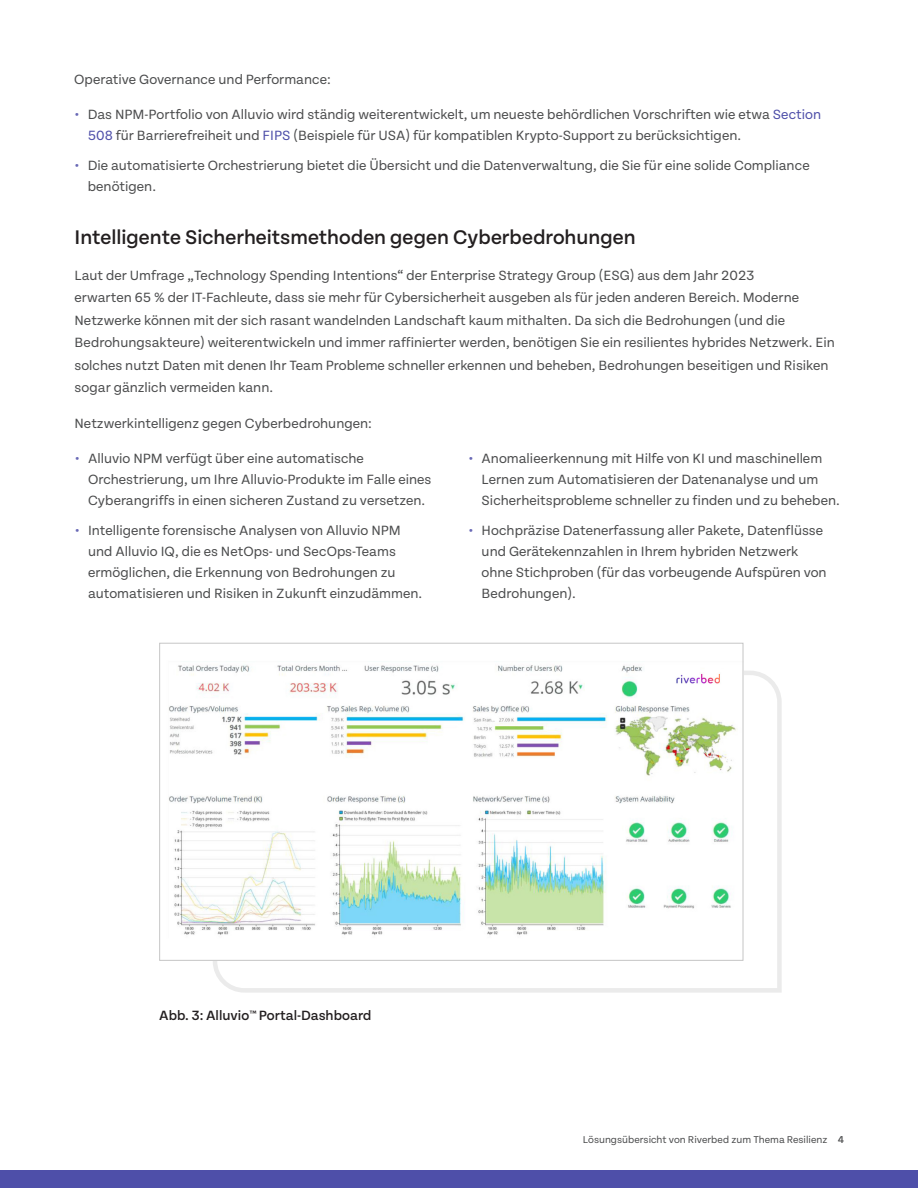
<style>
.page{position:relative;width:918px;height:1188px;background:#fff}
.page>*{position:absolute;margin:0;border:0;box-sizing:border-box;transform-origin:0 0}
.H2_Span_Columns{font:500 21px "Tenon";color:#231f20}
.Body_span{font:14.25px/21px "Tenon";color:#4b4c4d}
.Body{font:14.25px "Tenon";color:#4b4c4d}
.Body_Highlight{font:500 14.25px "Tenon";color:#231f20}
.t1{font:10.5px "Tenon";color:#4b4c4d}
.s1{font-weight:700;color:#6969b6}
.s2{color:#4e4fa9}
.s3{font-weight:500}
</style>
<div class="page">
<div style="left:0;top:1170px;width:918px;height:18px;background:#4e4fa9"></div>
<svg style="left:213px;top:668px;width:569px;height:325px"></svg>
<img style="left:169px;top:665px;width:572px;height:294px">
<p class="Body" style="left:74px;top:72px;width:258px">Operative Governance und Performance:</p>
<p class="Body_span" style="left:88px;top:104px;width:735px;text-indent:-14px"><span class="s1">•</span> Das NPM-Portfolio von Alluvio wird ständig weiterentwickelt, um neueste behördlichen Vorschriften wie etwa <span class="s2">Section<br>508</span> für Barrierefreiheit und <span class="s2">FIPS</span> (Beispiele für USA) für kompatiblen Krypto-Support zu berücksichtigen.</p>
<p class="Body_span" style="left:88px;top:155px;width:724px;text-indent:-14px"><span class="s1">•</span> Die automatisierte Orchestrierung bietet die Übersicht und die Datenverwaltung, die Sie für eine solide Compliance benötigen.</p>
<p class="H2_Span_Columns" style="left:75px;top:226px;width:563px">Intelligente Sicherheitsmethoden gegen Cyberbedrohungen</p>
<p class="Body_span" style="left:75px;top:264px;width:762px;line-height:22.5px">Laut der Umfrage „Technology Spending Intentions“ der Enterprise Strategy Group (ESG) aus dem Jahr 2023<br>erwarten 65 % der IT-Fachleute, dass sie mehr für Cybersicherheit ausgeben als für jeden anderen Bereich. Moderne Netzwerke können mit der sich rasant wandelnden Landschaft kaum mithalten. Da sich die Bedrohungen (und die Bedrohungsakteure) weiterentwickeln und immer raffinierter werden, benötigen Sie ein resilientes hybrides Netzwerk. Ein solches nutzt Daten mit denen Ihr Team Probleme schneller erkennen und beheben, Bedrohungen beseitigen und Risiken sogar gänzlich vermeiden kann.</p>
<p class="Body_span" style="left:75px;top:414px;width:299px">Netzwerkintelligenz gegen Cyberbedrohungen:</p>
<p class="Body_span" style="left:88px;top:448px;width:345px;text-indent:-14px"><span class="s1">•</span> Alluvio NPM verfügt über eine automatische<br>Orchestrierung, um Ihre Alluvio-Produkte im Falle eines<br>Cyberangriffs in einen sicheren Zustand zu versetzen.</p>
<p class="Body_span" style="left:88px;top:520px;width:336px;text-indent:-14px"><span class="s1">•</span> Intelligente forensische Analysen von Alluvio NPM und Alluvio IQ, die es NetOps- und SecOps-Teams ermöglichen, die Erkennung von Bedrohungen zu automatisieren und Risiken in Zukunft einzudämmen.</p>
<p class="Body_span" style="left:482px;top:448px;width:360px;text-indent:-14px"><span class="s1">•</span> Anomalieerkennung mit Hilfe von KI und maschinellem<br>Lernen zum Automatisieren der Datenanalyse und um<br>Sicherheitsprobleme schneller zu finden und zu beheben.</p>
<p class="Body_span" style="left:482px;top:520px;width:347px;text-indent:-14px"><span class="s1">•</span> Hochpräzise Datenerfassung aller Pakete, Datenflüsse und Gerätekennzahlen in Ihrem hybriden Netzwerk ohne Stichproben (für das vorbeugende Aufspüren von Bedrohungen).</p>
<p class="Body_Highlight" style="left:159px;top:1008px;width:214px">Abb. 3: Alluvio™ Portal-Dashboard</p>
<p class="t1" style="left:583px;top:1134px;width:263px">Lösungsübersicht von Riverbed zum Thema Resilienz <span class="s3">4</span></p>
</div>
